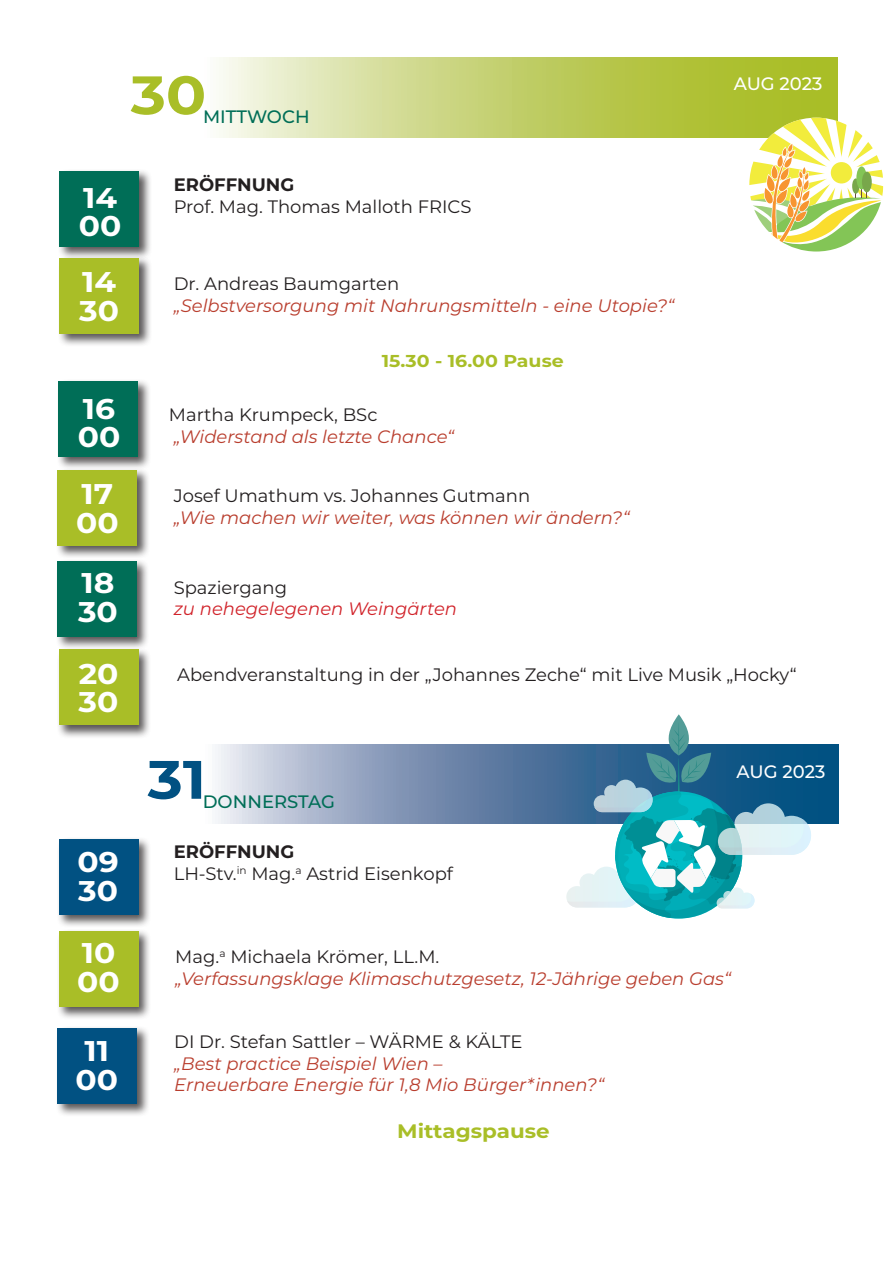
<style>
.page{position:relative;width:893px;height:1263px;background:#fff}
.page>*{position:absolute;margin:0;border:0;box-sizing:border-box;transform-origin:0 0}
.t1{font:700 54px "Montserrat";color:#a9be27;scale:1.1 1}
.t2{font:700 54px "Montserrat";color:#015182;scale:1.1 1}
.t3{font:700 28.5px "Montserrat";color:#fff;scale:1.1 1}
.t4{font:700 19.5px "Montserrat";color:#a9be27;scale:1.1 1}
.Grundschrift{font:18px "Montserrat";color:#231f20}
.Grundschrift-2{font:italic 18px "Montserrat";color:#b93e2e}
.Grundschrift-3{font:italic 18px "Montserrat";color:#d1232a}
.t5{font:500 18px "Montserrat";color:#006e57}
.t6{font:700 18px "Montserrat";color:#231f20}
.t7{font:500 18px "Montserrat";letter-spacing:-.005em;color:#fff}
.t8{font:700 17.25px "Montserrat";color:#a9be27;scale:1.1 1}
</style>
<div class="page">
<svg style="left:219px;top:58px;width:618px;height:79px;background:#c6d273"></svg>
<svg style="left:215px;top:744px;width:624px;height:80px;background:#839ab8"></svg>
<div style="left:57px;top:169px;width:95px;height:91px;background:#231f20;opacity:.75"></div>
<div style="left:59px;top:171px;width:80px;height:76px;background:#006e57"></div>
<div style="left:57px;top:837px;width:94px;height:91px;background:#231f20;opacity:.75"></div>
<div style="left:59px;top:839px;width:79px;height:76px;background:#015182"></div>
<div style="left:56px;top:1026px;width:94px;height:91px;background:#231f20;opacity:.75"></div>
<div style="left:58px;top:1028px;width:79px;height:76px;background:#015182"></div>
<div style="left:56px;top:379px;width:95px;height:91px;background:#231f20;opacity:.75"></div>
<div style="left:58px;top:381px;width:80px;height:76px;background:#006e57"></div>
<div style="left:55px;top:559px;width:95px;height:91px;background:#231f20;opacity:.75"></div>
<div style="left:57px;top:561px;width:80px;height:76px;background:#006e57"></div>
<div style="left:57px;top:256px;width:95px;height:91px;background:#231f20;opacity:.75"></div>
<div style="left:59px;top:258px;width:80px;height:76px;background:#a9be27"></div>
<div style="left:56px;top:468px;width:94px;height:91px;background:#231f20;opacity:.75"></div>
<div style="left:58px;top:470px;width:79px;height:76px;background:#a9be27"></div>
<div style="left:57px;top:647px;width:94px;height:92px;background:#231f20;opacity:.75"></div>
<div style="left:59px;top:649px;width:79px;height:76px;background:#a9be27"></div>
<div style="left:57px;top:929px;width:94px;height:91px;background:#231f20;opacity:.75"></div>
<div style="left:59px;top:931px;width:79px;height:76px;background:#a9be27"></div>
<svg style="left:566px;top:714px;width:245px;height:204px"></svg>
<svg style="left:749px;top:118px;width:135px;height:134px"></svg>
<p class="t1" style="left:131px;top:56px;width:70px">30</p>
<p class="t5" style="left:203px;top:104px;width:108px">MITTWOCH</p>
<p class="t7" style="left:734px;top:71px;width:90px">AUG 2023</p>
<p class="t3" style="left:83px;top:177px;width:32px">14</p>
<p class="t3" style="left:79px;top:205px;width:40px">00</p>
<p class="t3" style="left:82px;top:261px;width:32px">14</p>
<p class="t3" style="left:79px;top:290px;width:38px">30</p>
<p class="t3" style="left:83px;top:388px;width:31px">16</p>
<p class="t3" style="left:78px;top:417px;width:40px">00</p>
<p class="t3" style="left:82px;top:474px;width:30px">17</p>
<p class="t3" style="left:76px;top:502px;width:40px">00</p>
<p class="t3" style="left:82px;top:563px;width:31px">18</p>
<p class="t3" style="left:78px;top:591px;width:38px">30</p>
<p class="t3" style="left:79px;top:653px;width:38px">20</p>
<p class="t3" style="left:79px;top:682px;width:38px">30</p>
<p class="t3" style="left:77px;top:842px;width:39px">09</p>
<p class="t3" style="left:78px;top:870px;width:38px">30</p>
<p class="t3" style="left:82px;top:933px;width:32px">10</p>
<p class="t3" style="left:77px;top:961px;width:40px">00</p>
<p class="t3" style="left:85px;top:1030px;width:24px">11</p>
<p class="t3" style="left:76px;top:1059px;width:40px">00</p>
<p class="t6" style="left:174px;top:172px;width:122px">ERÖFFNUNG</p>
<p class="Grundschrift" style="left:174px;top:194px;width:299px">Prof. Mag. Thomas Malloth FRICS</p>
<p class="Grundschrift" style="left:174px;top:272px;width:227px">Dr. Andreas Baumgarten</p>
<p class="Grundschrift-2" style="left:174px;top:293px;width:502px">„Selbstversorgung mit Nahrungsmitteln - eine Utopie?“</p>
<p class="t8" style="left:382px;top:349px;width:167px">15.30 - 16.00 Pause</p>
<p class="Grundschrift" style="left:169px;top:402px;width:210px">Martha Krumpeck, BSc</p>
<p class="Grundschrift-2" style="left:174px;top:424px;width:282px">„Widerstand als letzte Chance“</p>
<p class="Grundschrift" style="left:174px;top:483px;width:358px">Josef Umathum vs. Johannes Gutmann</p>
<p class="Grundschrift-2" style="left:174px;top:505px;width:457px">„Wie machen wir weiter, was können wir ändern?“</p>
<p class="Grundschrift" style="left:174px;top:575px;width:115px">Spaziergang</p>
<p class="Grundschrift-3" style="left:174px;top:597px;width:285px">zu nehegelegenen Weingärten</p>
<p class="Grundschrift" style="left:177px;top:662px;width:621px">Abendveranstaltung in der „Johannes Zeche“ mit Live Musik „Hocky“</p>
<p class="t2" style="left:148px;top:741px;width:55px">31</p>
<p class="t5" style="left:203px;top:789px;width:134px">DONNERSTAG</p>
<p class="t6" style="left:174px;top:839px;width:122px">ERÖFFNUNG</p>
<p class="Grundschrift" style="left:174px;top:861px;width:281px">LH-Stv.<sup>in</sup> Mag.<sup>a</sup> Astrid Eisenkopf</p>
<p class="t7" style="left:737px;top:759px;width:90px">AUG 2023</p>
<p class="Grundschrift" style="left:175px;top:944px;width:266px">Mag.<sup>a</sup> Michaela Krömer, LL.M.</p>
<p class="Grundschrift-2" style="left:175px;top:966px;width:557px">„Verfassungsklage Klimaschutzgesetz, 12-Jährige geben Gas“</p>
<p class="Grundschrift" style="left:174px;top:1029px;width:350px">DI Dr. Stefan Sattler – WÄRME &amp; KÄLTE</p>
<p class="Grundschrift-2" style="left:174px;top:1051px;width:270px">„Best practice Beispiel Wien –</p>
<p class="Grundschrift-2" style="left:174px;top:1073px;width:431px">Erneuerbare Energie für 1,8 Mio Bürger*innen?“</p>
<p class="t4" style="left:397px;top:1117px;width:140px">Mittagspause</p>
</div>
